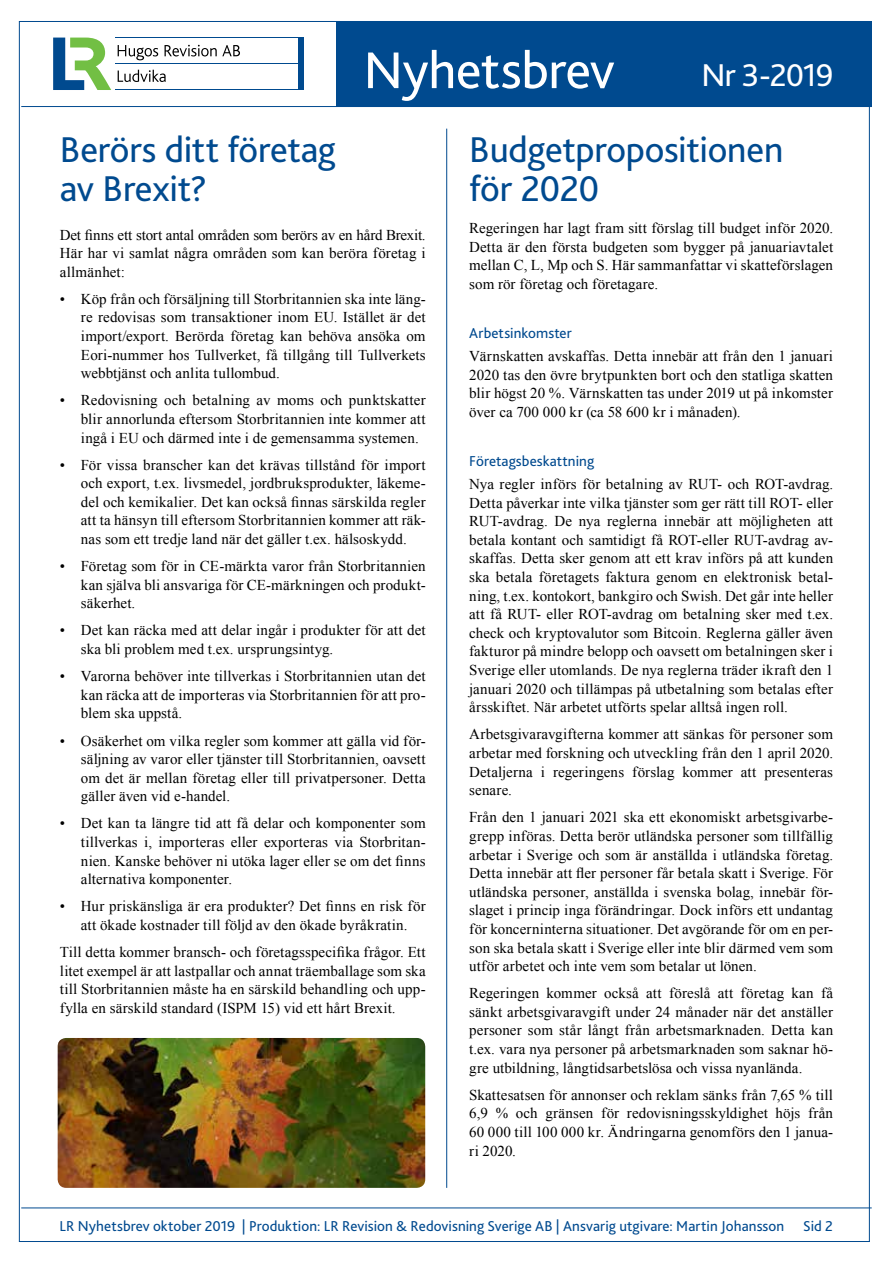
<style>
.page{position:relative;width:893px;height:1263px;background:#fff}
.page>*{position:absolute;margin:0;border:0;box-sizing:border-box;transform-origin:0 0}
.t1{font:54px "Bliss 2";letter-spacing:-.01em;color:#fff}
.t2{font:37.5px/39px "Bliss 2";letter-spacing:-.01em;color:#004a8f}
.t3{font:33px "Bliss 2";letter-spacing:-.035em;color:#fff}
.t4{font:15px/18.6px "Times New Roman";letter-spacing:.01em;color:#000;text-align:justify}
.t5{font:15px "Bliss 2";letter-spacing:.005em;color:#004a8f}
</style>
<div class="page">
<hr style="left:21px;top:106px;width:851px;height:1px;background:#004a8f">
<div style="left:336px;top:21px;width:536px;height:85px;background:#004a8f"></div>
<hr style="left:21px;top:1208px;width:851px;height:1px;background:#004a8f">
<hr style="left:446px;top:129px;width:1px;height:1059px;background:#004a8f">
<img style="left:58px;top:1038px;width:367px;height:150px">
<svg style="left:118px;top:45px;width:40px;height:15px"></svg>
<svg style="left:165px;top:45px;width:75px;height:11px"></svg>
<svg style="left:118px;top:70px;width:48px;height:12px"></svg>
<div style="left:299px;top:38px;width:5px;height:52px;background:#004a8f"></div>
<svg style="left:53px;top:38px;width:58px;height:52px"></svg>
<hr style="left:115px;top:38px;width:188px;height:1px;background:#004a8f">
<hr style="left:115px;top:89px;width:188px;height:1px;background:#004a8f">
<hr style="left:115px;top:63px;width:188px;height:1px;background:#004a8f">
<h1 class="t1" style="left:364px;top:37px;width:253px">Nyhetsbrev</h1>
<h3 class="t3" style="left:702px;top:54px;width:133px">Nr 3-2019</h3>
<h2 class="t2" style="left:60px;top:129px;width:278px">Berörs ditt företag av Brexit?</h2>
<p class="t4" style="left:60px;top:225px;width:367px">Det finns ett stort antal områden som berörs av en hård Brexit.<br>Här har vi samlat några områden som kan beröra företag i allmänhet:</p>
<p class="t4" style="left:81px;top:289px;width:346px;text-indent:-21px">• Köp från och försäljning till Storbritannien ska inte läng&shy;re redovisas som transaktioner inom EU. Istället är det import/export. Berörda företag kan behöva ansöka om Eori-nummer hos Tullverket, få tillgång till Tullverkets webbtjänst och anlita tullombud.</p>
<p class="t4" style="left:81px;top:391px;width:346px;text-indent:-21px">• Redovisning och betalning av moms och punktskatter blir annorlunda eftersom Storbritannien inte kommer att ingå i EU och därmed inte i de gemensamma systemen.</p>
<p class="t4" style="left:81px;top:455px;width:346px;text-indent:-21px">• För vissa branscher kan det krävas tillstånd för import och export, t.ex. livsmedel, jordbruksprodukter, läkeme&shy;del och kemikalier. Det kan också finnas särskilda regler att ta hänsyn till eftersom Storbritannien kommer att räk&shy;nas som ett tredje land när det gäller t.ex. hälsoskydd.</p>
<p class="t4" style="left:81px;top:557px;width:346px;text-indent:-21px">• Företag som för in CE-märkta varor från Storbritannien kan själva bli ansvariga för CE-märkningen och produkt&shy;säkerhet.</p>
<p class="t4" style="left:81px;top:621px;width:346px;text-indent:-21px">• Det kan räcka med att delar ingår i produkter för att det ska bli problem med t.ex. ursprungsintyg.</p>
<p class="t4" style="left:81px;top:667px;width:346px;text-indent:-21px">• Varorna behöver inte tillverkas i Storbritannien utan det kan räcka att de importeras via Storbritannien för att pro&shy;blem ska uppstå.</p>
<p class="t4" style="left:81px;top:731px;width:346px;text-indent:-21px">• Osäkerhet om vilka regler som kommer att gälla vid för&shy;säljning av varor eller tjänster till Storbritannien, oavsett om det är mellan företag eller till privatpersoner. Detta gäller även vid e-handel.</p>
<p class="t4" style="left:81px;top:814px;width:346px;text-indent:-21px">• Det kan ta längre tid att få delar och komponenter som tillverkas i, importeras eller exporteras via Storbritan&shy;nien. Kanske behöver ni utöka lager eller se om det finns alternativa komponenter.</p>
<p class="t4" style="left:60px;top:897px;width:367px;text-align:center">• Hur priskänsliga är era produkter? Det finns en risk för att ökade kostnader till följd av den ökade byråkratin.</p>
<p class="t4" style="left:60px;top:942px;width:367px">Till detta kommer bransch- och företagsspecifika frågor. Ett litet exempel är att lastpallar och annat träemballage som ska till Storbritannien måste ha en särskild behandling och upp&shy;fylla en särskild standard (ISPM 15) vid ett hårt Brexit.</p>
<h2 class="t2" style="left:469px;top:129px;width:316px">Budgetpropositionen för 2020</h2>
<p class="t4" style="left:469px;top:218px;width:365px">Regeringen har lagt fram sitt förslag till budget inför 2020.<br>Detta är den första budgeten som bygger på januariavtalet mellan C, L, Mp och S. Här sammanfattar vi skatteförslagen som rör företag och företagare.</p>
<p class="t5" style="left:469px;top:324px;width:104px">Arbetsinkomster</p>
<p class="t4" style="left:469px;top:346px;width:365px">Värnskatten avskaffas. Detta innebär att från den 1 januari 2020 tas den övre brytpunkten bort och den statliga skatten blir högst 20 %. Värnskatten tas under 2019 ut på inkomster över ca 700 000 kr (ca 58 600 kr i månaden).</p>
<p class="t5" style="left:469px;top:452px;width:126px">Företagsbeskattning</p>
<p class="t4" style="left:469px;top:474px;width:365px">Nya regler införs för betalning av RUT- och ROT-avdrag.<br>Detta påverkar inte vilka tjänster som ger rätt till ROT- eller RUT-avdrag. De nya reglerna innebär att möjligheten att betala kontant och samtidigt få ROT-eller RUT-avdrag av&shy;skaffas. Detta sker genom att ett krav införs på att kunden ska betala företagets faktura genom en elektronisk betal&shy;ning, t.ex. kontokort, bankgiro och Swish. Det går inte heller att få RUT- eller ROT-avdrag om betalning sker med t.ex. check och kryptovalutor som Bitcoin. Reglerna gäller även fakturor på mindre belopp och oavsett om betalningen sker i Sverige eller utomlands. De nya reglerna träder ikraft den 1 januari 2020 och tillämpas på utbetalning som betalas efter årsskiftet. När arbetet utförts spelar alltså ingen roll.</p>
<p class="t4" style="left:469px;top:725px;width:365px">Arbetsgivaravgifterna kommer att sänkas för personer som arbetar med forskning och utveckling från den 1 april 2020.<br>Detaljerna i regeringens förslag kommer att presenteras senare.</p>
<p class="t4" style="left:469px;top:808px;width:365px">Från den 1 januari 2021 ska ett ekonomiskt arbetsgivarbe&shy;grepp införas. Detta berör utländska personer som tillfällig arbetar i Sverige och som är anställda i utländska företag.<br>Detta innebär att fler personer får betala skatt i Sverige. För utländska personer, anställda i svenska bolag, innebär för&shy;slaget i princip inga förändringar. Dock införs ett undantag för koncerninterna situationer. Det avgörande för om en per&shy;son ska betala skatt i Sverige eller inte blir därmed vem som utför arbetet och inte vem som betalar ut lönen.</p>
<p class="t4" style="left:469px;top:984px;width:365px">Regeringen kommer också att föreslå att företag kan få sänkt arbetsgivaravgift under 24 månader när det anställer personer som står långt från arbetsmarknaden. Detta kan t.ex. vara nya personer på arbetsmarknaden som saknar hö&shy;gre utbildning, långtidsarbetslösa och vissa nyanlända.</p>
<p class="t4" style="left:469px;top:1085px;width:365px">Skattesatsen för annonser och reklam sänks från 7,65 % till 6,9 % och gränsen för redovisningsskyldighet höjs från 60 000 till 100 000 kr. Ändringarna genomförs den 1 janua&shy;ri 2020.</p>
<p class="t5" style="left:60px;top:1217px;width:726px">LR Nyhetsbrev oktober 2019 | Produktion: LR Revision &amp; Redovisning Sverige AB | Ansvarig utgivare: Martin Johansson</p>
<p class="t5" style="left:803px;top:1217px;width:31px">Sid 2</p>
</div>
